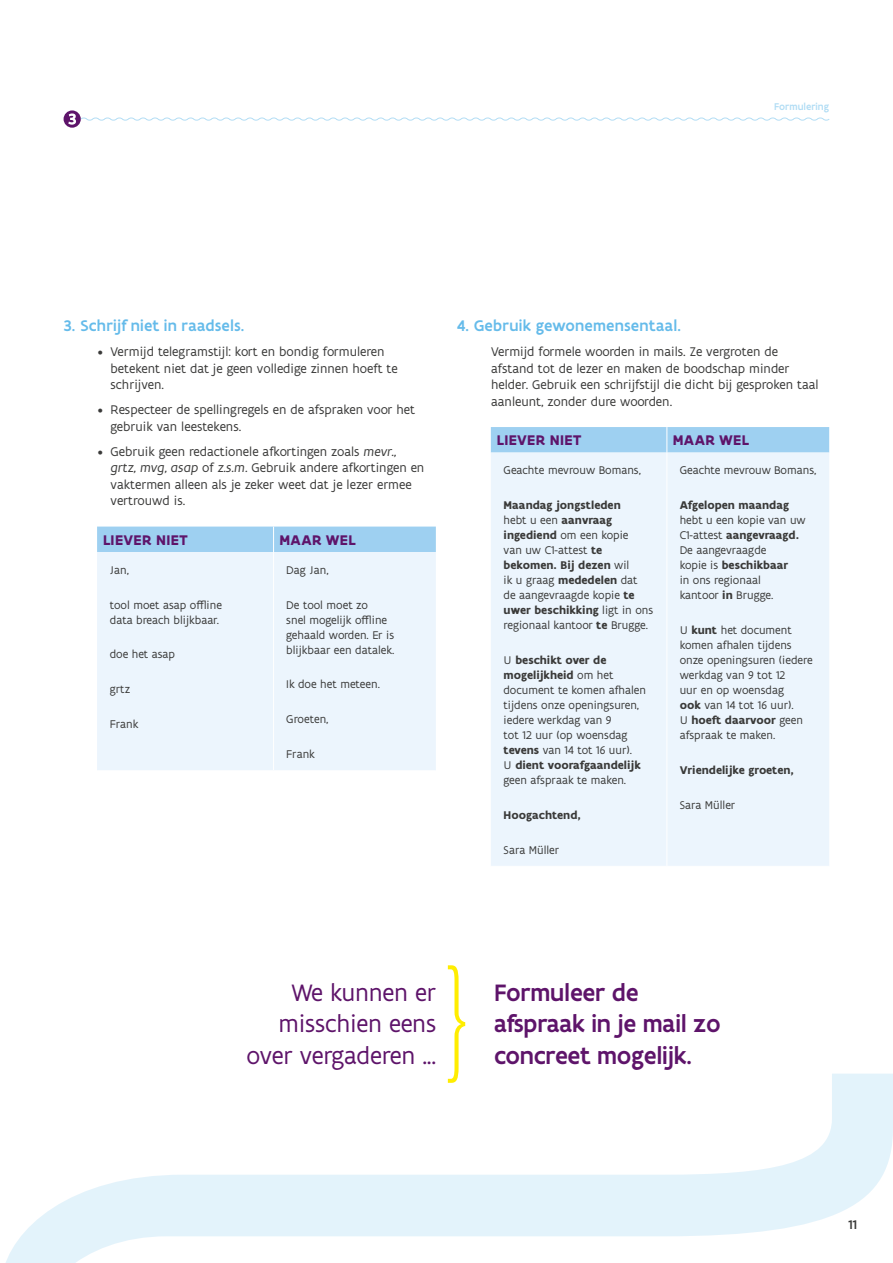
<style>
.page{position:relative;width:893px;height:1263px;background:#fff}
.page>*{position:absolute;margin:0;border:0;box-sizing:border-box;transform-origin:0 0}
.t1{font:500 25.5px/31.5px "Flanders Art Sans";letter-spacing:-.01em;color:#5e146a}
.t2{font:25.5px/31.5px "Flanders Art Sans";letter-spacing:-.01em;color:#5e146a;text-align:right}
.t3{font:500 16.5px "Flanders Art Sans";letter-spacing:.01em;color:#65bbea}
.t4{font:700 15px "Flanders Art Sans";letter-spacing:.02em;color:#5e146a}
.t5{font:13.5px/16.5px "Flanders Art Sans";color:#3a3a39}
.t6{font:500 13.5px "Flanders Art Sans";color:#3a3a39}
.t7{font:12px/15px "Flanders Art Sans";color:#3a3a39}
.t8{font:700 12px "Flanders Art Sans";color:#3a3a39}
.t9{font:500 10.5px "Flanders Art Sans";color:#65bbea}
.s1{font-style:italic}
.s2{font-weight:700}
</style>
<div class="page">
<svg style="left:6px;top:1073px;width:887px;height:190px"></svg>
<div style="left:64px;top:110px;width:17px;height:18px;background:#5e146a;border-radius:50%"></div>
<svg style="left:68px;top:113px;width:762px;height:12px"></svg>
<div style="left:97px;top:552px;width:339px;height:218px;background:#ecf5fd"></div>
<div style="left:97px;top:527px;width:339px;height:25px;background:#9ed0f1"></div>
<hr style="left:273px;top:552px;width:1px;height:218px;background:#fff">
<div style="left:491px;top:453px;width:338px;height:413px;background:#ecf5fd"></div>
<div style="left:491px;top:427px;width:338px;height:26px;background:#9ed0f1"></div>
<hr style="left:666px;top:453px;width:1px;height:413px;background:#fff">
<svg style="left:448px;top:965px;width:17px;height:118px"></svg>
<p class="t9" style="left:774px;top:100px;width:57px">Formulering</p>
<h2 class="t3" style="left:64px;top:316px;width:182px">3. Schrijf niet in raadsels.</h2>
<p class="t5" style="left:111px;top:344px;width:289px;text-indent:-13px">• Vermijd telegramstijl: kort en bondig formuleren betekent niet dat je geen volledige zinnen hoeft te schrijven.</p>
<p class="t5" style="left:111px;top:402px;width:306px;text-indent:-13px">• Respecteer de spellingregels en de afspraken voor het gebruik van leestekens.</p>
<p class="t5" style="left:111px;top:443px;width:315px;text-indent:-13px">• Gebruik geen redactionele afkortingen zoals <span class="s1">mevr., grtz, mvg, asap</span> of <span class="s1">z.s.m.</span> Gebruik andere afkortingen en vaktermen alleen als je zeker weet dat je lezer ermee vertrouwd is.</p>
<p class="t4" style="left:103px;top:531px;width:86px">LIEVER NIET</p>
<p class="t4" style="left:280px;top:531px;width:78px">MAAR WEL</p>
<p class="t7" style="left:110px;top:563px;width:21px">Jan,</p>
<p class="t7" style="left:110px;top:597px;width:114px">tool moet asap offline data breach blijkbaar.</p>
<p class="t7" style="left:110px;top:647px;width:67px">doe het asap</p>
<p class="t7" style="left:110px;top:682px;width:21px">grtz</p>
<p class="t7" style="left:110px;top:717px;width:30px">Frank</p>
<p class="t7" style="left:286px;top:563px;width:44px">Dag Jan,</p>
<p class="t7" style="left:286px;top:597px;width:110px">De tool moet zo<br>snel mogelijk offline gehaald worden. Er is blijkbaar een datalek.</p>
<p class="t7" style="left:286px;top:677px;width:95px">Ik doe het meteen.</p>
<p class="t7" style="left:286px;top:712px;width:44px">Groeten,</p>
<p class="t7" style="left:286px;top:747px;width:30px">Frank</p>
<h2 class="t3" style="left:457px;top:316px;width:225px">4. Gebruik gewonemensentaal.</h2>
<p class="t5" style="left:491px;top:344px;width:329px">Vermijd formele woorden in mails. Ze vergroten de afstand tot de lezer en maken de boodschap minder helder. Gebruik een schrijfstijl die dicht bij gesproken taal aanleunt, zonder dure woorden.</p>
<p class="t4" style="left:497px;top:431px;width:86px">LIEVER NIET</p>
<p class="t4" style="left:673px;top:431px;width:78px">MAAR WEL</p>
<p class="t7" style="left:504px;top:463px;width:139px">Geachte mevrouw Bomans,</p>
<p class="t7" style="left:504px;top:498px;width:151px"><span class="s2">Maandag jongstleden<br></span>hebt u een <span class="s2">aanvraag ingediend</span> om een kopie<br>van uw C1-attest <span class="s2">te bekomen. Bij dezen</span> wil<br>ik u graag <span class="s2">mededelen</span> dat<br>de aangevraagde kopie <span class="s2">te uwer beschikking</span> ligt in ons regionaal kantoor <span class="s2">te</span> Brugge.</p>
<p class="t7" style="left:504px;top:653px;width:144px">U <span class="s2">beschikt over de mogelijkheid</span> om het document te komen afhalen tijdens onze openingsuren, iedere werkdag van 9<br>tot 12 uur (op woensdag <span class="s2">tevens</span> van 14 tot 16 uur).<br>U <span class="s2">dient voorafgaandelijk </span>geen afspraak te maken.</p>
<p class="t8" style="left:504px;top:807px;width:79px">Hoogachtend,</p>
<p class="t7" style="left:504px;top:842px;width:57px">Sara Müller</p>
<p class="t7" style="left:680px;top:463px;width:138px">Geachte mevrouw Bomans,</p>
<p class="t8" style="left:680px;top:498px;width:111px">Afgelopen maandag</p>
<p class="t7" style="left:680px;top:513px;width:128px">hebt u een kopie van uw<br>C1-attest <span class="s2">aangevraagd.<br></span>De aangevraagde<br>kopie is <span class="s2">beschikbaar<br></span>in ons regionaal<br>kantoor <span class="s2">in</span> Brugge.</p>
<p class="t7" style="left:680px;top:623px;width:134px">U <span class="s2">kunt</span> het document komen afhalen tijdens onze openingsuren (iedere werkdag van 9 tot 12<br>uur en op woensdag<br><span class="s2">ook</span> van 14 tot 16 uur).<br>U <span class="s2">hoeft daarvoor</span> geen afspraak te maken.</p>
<p class="t8" style="left:680px;top:762px;width:116px">Vriendelijke groeten,</p>
<p class="t7" style="left:680px;top:797px;width:57px">Sara Müller</p>
<h1 class="t2" style="left:246px;top:977px;width:191px">We kunnen er misschien eens over vergaderen ...</h1>
<h1 class="t1" style="left:494px;top:977px;width:228px">Formuleer de afspraak in je mail zo concreet mogelijk.</h1>
<p class="t6" style="left:848px;top:1216px;width:10px">11</p>
</div>
